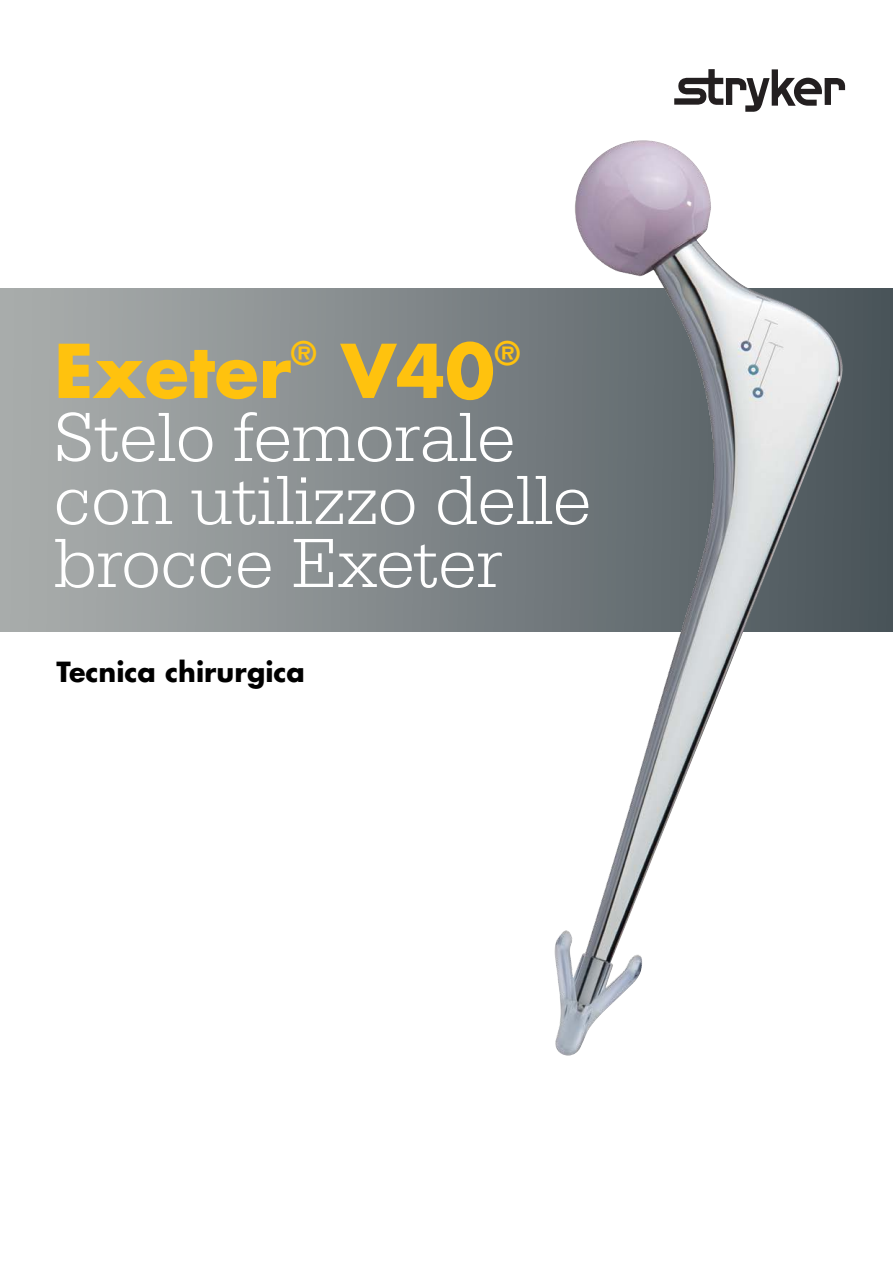
<style>
.page{position:relative;width:893px;height:1263px;background:#fff}
.page>*{position:absolute;margin:0;border:0;box-sizing:border-box;transform-origin:0 0}
.t1{font:300 72px/63px "URW Egyptienne TOT";color:#fff}
.t2{font:700 72px "Futura Std";color:#ffc20e}
.t3{font:700 31.5px "Futura Std";color:#ffc20e}
.t4{font:700 27px "Futura Std";color:#000}
</style>
<div class="page">
<svg style="left:0;top:288px;width:893px;height:343px;background:#888e90"></svg>
<svg style="left:674px;top:69px;width:171px;height:43px"></svg>
<img style="left:554px;top:140px;width:288px;height:915px">
<p class="t2" style="left:54px;top:323px;width:239px">Exeter</p>
<p class="t3" style="left:291px;top:332px;width:27px">®</p>
<p class="t2" style="left:341px;top:323px;width:155px">V40</p>
<p class="t3" style="left:495px;top:332px;width:27px">®</p>
<p class="t1" style="left:54px;top:407px;width:539px">Stelo femorale con utilizzo delle brocce Exeter</p>
<p class="t4" style="left:57px;top:654px;width:250px">Tecnica chirurgica</p>
</div>
